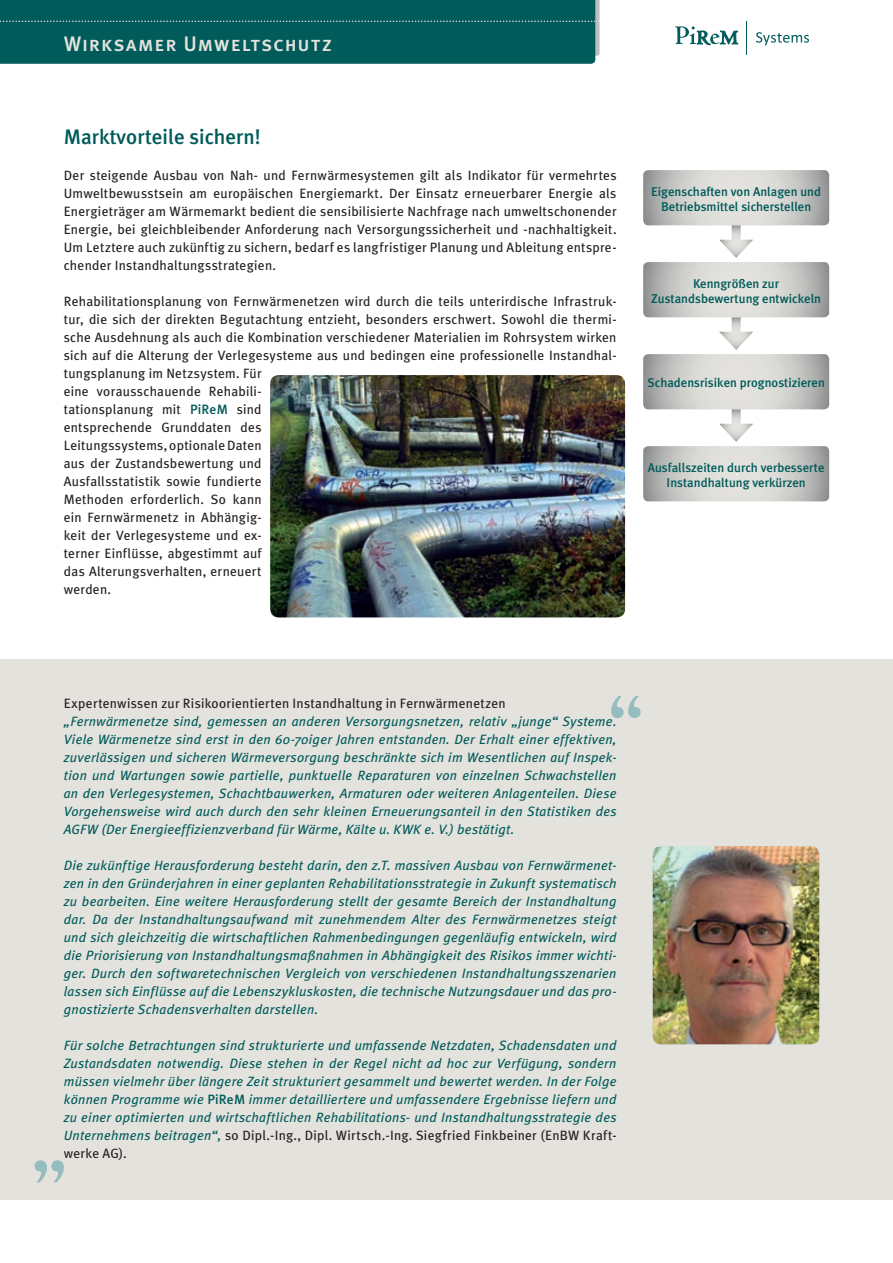
<style>
.page{position:relative;width:893px;height:1263px;background:#fff}
.page>*{position:absolute;margin:0;border:0;box-sizing:border-box;transform-origin:0 0}
.t1{font:102px "Rotis Serif";color:#95bcbe}
.t2{font:21px "Meta Plus Medium Caps";letter-spacing:.04em;color:#e3e2dd}
.t3{font:500 21px "Meta Plus";color:#005b5a}
.t4{font:italic 13.5px/18px "Meta Plus";letter-spacing:.02em;color:#005b5a;text-align:justify}
.t5{font:13.5px/18px "Meta Plus";letter-spacing:.02em;color:#231f20;text-align:justify}
.t6{font:500 12.75px/15px "Meta Plus";color:#005b5a;text-align:center}
.s1{font-weight:500;color:#005b5a}
.s2{font-weight:500;font-style:normal}
.s3{font-style:normal;color:#231f20}
</style>
<div class="page">
<div style="left:0;top:0;width:600px;height:64px;background:#005b5a"></div>
<svg style="left:675px;top:26px;width:63px;height:19px"></svg>
<svg style="left:756px;top:32px;width:53px;height:13px"></svg>
<hr style="left:746px;top:21px;width:1px;height:34px;background:#005b5a">
<div style="left:0;top:659px;width:893px;height:540px;background:#e3e2dd"></div>
<img style="left:270px;top:375px;width:355px;height:242px">
<img style="left:653px;top:846px;width:166px;height:198px">
<svg style="left:643px;top:170px;width:186px;height:55px;background:#cacac7"></svg>
<svg style="left:732px;top:225px;width:9px;height:15px"></svg>
<svg style="left:643px;top:240px;width:186px;height:77px"></svg>
<svg style="left:732px;top:317px;width:9px;height:15px"></svg>
<svg style="left:643px;top:332px;width:186px;height:77px"></svg>
<svg style="left:732px;top:409px;width:9px;height:15px"></svg>
<svg style="left:643px;top:424px;width:186px;height:77px"></svg>
<h2 class="t2" style="left:64px;top:31px;width:270px">Wirksamer Umweltschutz</h2>
<h2 class="t3" style="left:64px;top:125px;width:198px">Marktvorteile sichern!</h2>
<p class="t5" style="left:64px;top:166px;width:554px">Der steigende Ausbau von Nah- und Fernwärmesystemen gilt als Indikator für vermehrtes Umweltbewusstsein am europäischen Energiemarkt. Der Einsatz erneuerbarer Energie als Energieträger am Wärmemarkt bedient die sensibilisierte Nachfrage nach umweltschonender Energie, bei gleichbleibender Anforderung nach Versorgungssicherheit und -nachhaltigkeit.<br>Um Letztere auch zukünftig zu sichern, bedarf es langfristiger Planung und Ableitung entspre&shy;chender Instandhaltungsstrategien.</p>
<p class="t5" style="left:64px;top:292px;width:554px;text-align:left">Rehabilitationsplanung von Fernwärmenetzen wird durch die teils unterirdische Infrastruk&shy;tur, die sich der direkten Begutachtung entzieht, besonders erschwert. Sowohl die thermi&shy;sche Ausdehnung als auch die Kombination verschiedener Materialien im Rohrsystem wirken sich auf die Alterung der Verlegesysteme aus und bedingen eine professionelle Instandhal&shy;tungsplanung im Netzsystem. Für<br>eine vorausschauende Rehabili-<br>tationsplanung mit <span class="s1">PiReM</span> sind<br>entsprechende Grunddaten des<br>Leitungssystems, optionale Daten<br>aus der Zustandsbewertung und<br>Ausfallsstatistik sowie fundierte<br>Methoden erforderlich. So kann<br>ein Fernwärmenetz in Abhängig-<br>keit der Verlegesysteme und ex-<br>terner Einflüsse, abgestimmt auf<br>das Alterungsverhalten, erneuert<br>werden.</p>
<p class="t6" style="left:651px;top:184px;width:171px">Eigenschaften von Anlagen und<br>Betriebsmittel sicherstellen</p>
<p class="t6" style="left:651px;top:276px;width:171px">Kenngrößen zur<br>Zustandsbewertung entwickeln</p>
<p class="t6" style="left:647px;top:375px;width:179px">Schadensrisiken prognostizieren</p>
<p class="t6" style="left:648px;top:460px;width:178px">Ausfallszeiten durch verbesserte<br>Instandhaltung verkürzen</p>
<h1 class="t1" style="left:606px;top:673px;width:43px">“</h1>
<p class="t5" style="left:64px;top:694px;width:443px">Expertenwissen zur Risikoorientierten Instandhaltung in Fernwärmenetzen</p>
<p class="t4" style="left:64px;top:712px;width:554px">„Fernwärmenetze sind, gemessen an anderen Versorgungsnetzen, relativ „junge“ Systeme.<br>Viele Wärmenetze sind erst in den 60-70iger Jahren entstanden. Der Erhalt einer effektiven, zuverlässigen und sicheren Wärmeversorgung beschränkte sich im Wesentlichen auf Inspek&shy;tion und Wartungen sowie partielle, punktuelle Reparaturen von einzelnen Schwachstellen an den Verlegesystemen, Schachtbauwerken, Armaturen oder weiteren Anlagenteilen. Diese Vorgehensweise wird auch durch den sehr kleinen Erneuerungsanteil in den Statistiken des AGFW (Der Energieeffizienzverband für Wärme, Kälte u. KWK e. V.) bestätigt.</p>
<p class="t4" style="left:64px;top:856px;width:554px">Die zukünftige Herausforderung besteht darin, den z.T. massiven Ausbau von Fernwärmenet&shy;zen in den Gründerjahren in einer geplanten Rehabilitationsstrategie in Zukunft systematisch zu bearbeiten. Eine weitere Herausforderung stellt der gesamte Bereich der Instandhaltung dar. Da der Instandhaltungsaufwand mit zunehmendem Alter des Fernwärmenetzes steigt und sich gleichzeitig die wirtschaftlichen Rahmenbedingungen gegenläufig entwickeln, wird die Priorisierung von Instandhaltungsmaßnahmen in Abhängigkeit des Risikos immer wichti&shy;ger. Durch den softwaretechnischen Vergleich von verschiedenen Instandhaltungsszenarien lassen sich Einflüsse auf die Lebenszykluskosten, die technische Nutzungsdauer und das pro&shy;gnostizierte Schadensverhalten darstellen.</p>
<p class="t4" style="left:64px;top:1036px;width:554px">Für solche Betrachtungen sind strukturierte und umfassende Netzdaten, Schadensdaten und Zustandsdaten notwendig. Diese stehen in der Regel nicht ad hoc zur Verfügung, sondern müssen vielmehr über längere Zeit strukturiert gesammelt und bewertet werden. In der Folge können Programme wie <span class="s2">PiReM</span> immer detailliertere und umfassendere Ergebnisse liefern und zu einer optimierten und wirtschaftlichen Rehabilitations- und Instandhaltungsstrategie des Unternehmens beitragen“, <span class="s3">so Dipl.-Ing., Dipl. Wirtsch.-Ing. Siegfried Finkbeiner (EnBW Kraft&shy;werke AG).</span></p>
<h1 class="t1" style="left:27px;top:1080px;width:43px">„</h1>
</div>
